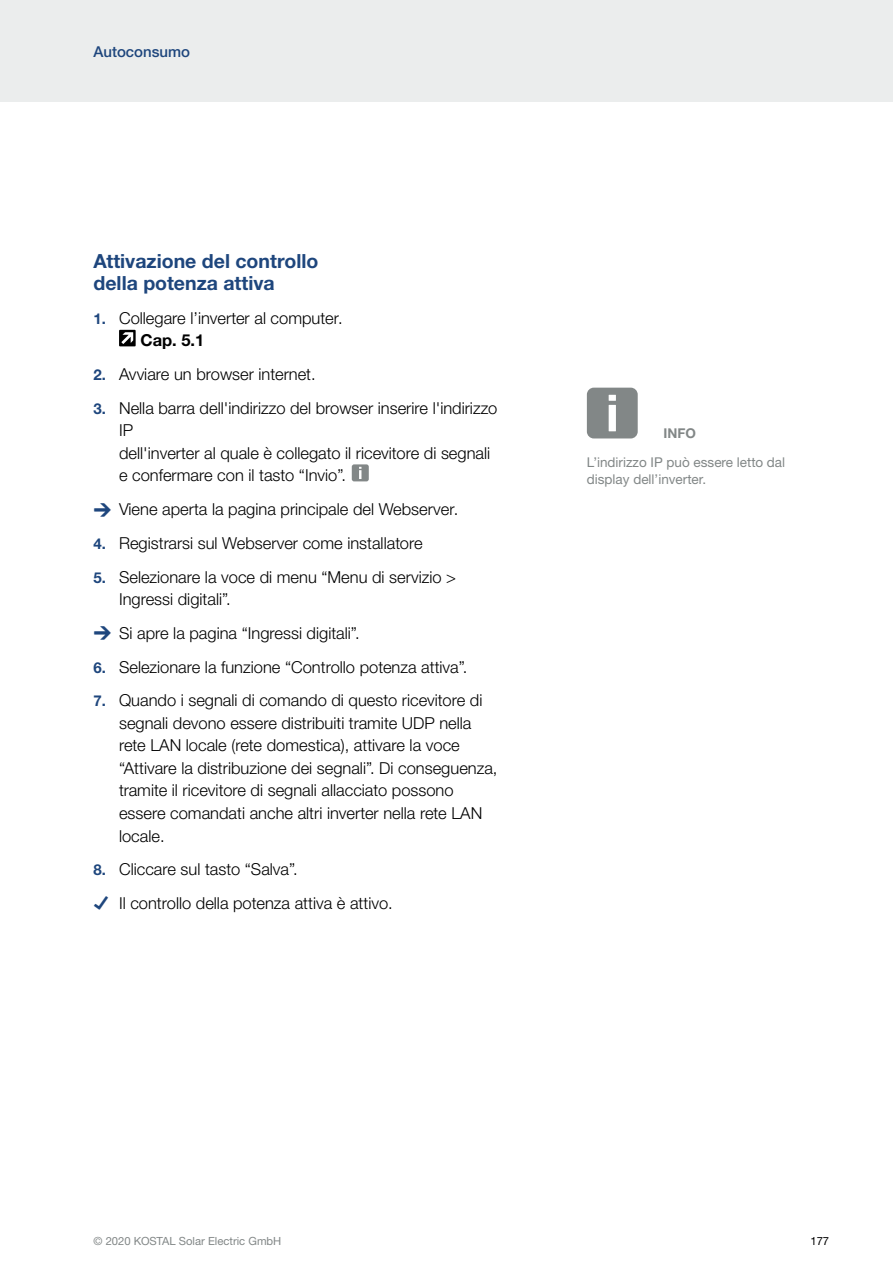
<style>
.page{position:relative;width:893px;height:1263px;background:#fff}
.page>*{position:absolute;margin:0;border:0;box-sizing:border-box;transform-origin:0 0}
.t1{font:700 19.5px/22.5px "Helvetica Neue LTW1 G";color:#1e467d}
.t2{font:300 16.5px/22.5px "Helvetica Neue LTW1 G";color:#000}
.t3{font:500 15px "Helvetica Neue LTW1 G";color:#1e467d}
.t4{font:13.5px/16.5px "Helvetica Neue LTW1 G";color:#828787}
.t5{font:700 13.5px "Helvetica Neue LTW1 G";color:#828787}
.t6{font:11.25px "Helvetica Neue LTW1 G";color:#828787}
.t7{font:11.25px "Helvetica Neue LTW1 G";color:#000}
.s1{font-weight:700;font-size:15px;color:#1e467d}
.s2{font-weight:700}
.s3{font-family:"KOSTSYMB";font-weight:400;font-size:13.5px;color:#1e467d}
</style>
<div class="page">
<div style="left:0;top:0;width:893px;height:102px;background:#ebeded"></div>
<div style="left:119px;top:330px;width:17px;height:16px;background:#000"></div>
<svg style="left:121px;top:332px;width:12px;height:12px"></svg>
<div style="left:352px;top:464px;width:17px;height:17px;background:#828787;border-radius:2px"></div>
<svg style="left:359px;top:467px;width:2px;height:12px"></svg>
<div style="left:587px;top:388px;width:51px;height:50px;background:#828787;border-radius:7px"></div>
<svg style="left:609px;top:395px;width:7px;height:36px"></svg>
<p class="t3" style="left:94px;top:43px;width:98px">Autoconsumo</p>
<p class="t1" style="left:94px;top:249px;width:226px">Attivazione del controllo della potenza attiva</p>
<p class="t2" style="left:141px;top:307px;width:203px;text-indent:-47px"><span class="s1">1.</span> Collegare l’inverter al computer.<br><span class="s2">Cap. 5.1</span></p>
<p class="t2" style="left:94px;top:363px;width:224px"><span class="s1">2.</span> Avviare un browser internet.</p>
<p class="t2" style="left:119px;top:397px;width:380px;text-indent:-26px"><span class="s1">3.</span> Nella barra dell'indirizzo del browser inserire l'indirizzo IP<br>dell'inverter al quale è collegato il ricevitore di segnali e confermare con il tasto “Invio”.</p>
<p class="t2" style="left:94px;top:498px;width:366px"><span class="s3">P</span> Viene aperta la pagina principale del Webserver.</p>
<p class="t2" style="left:94px;top:532px;width:331px"><span class="s1">4.</span> Registrarsi sul Webserver come installatore</p>
<p class="t2" style="left:119px;top:565px;width:339px;text-indent:-26px"><span class="s1">5.</span> Selezionare la voce di menu “Menu di servizio &gt;<br>Ingressi digitali”.</p>
<p class="t2" style="left:94px;top:622px;width:268px"><span class="s3">P</span> Si apre la pagina “Ingressi digitali”.</p>
<p class="t2" style="left:94px;top:655px;width:375px"><span class="s1">6.</span> Selezionare la funzione “Controllo potenza attiva”.</p>
<p class="t2" style="left:119px;top:689px;width:380px;text-indent:-26px"><span class="s1">7.</span> Quando i segnali di comando di questo ricevitore di segnali devono essere distribuiti tramite UDP nella rete LAN locale (rete domestica), attivare la voce “Attivare la distribuzione dei segnali”. Di conseguenza, tramite il ricevitore di segnali allacciato possono essere comandati anche altri inverter nella rete LAN locale.</p>
<p class="t2" style="left:94px;top:852px;width:301px;line-height:33.8px"><span class="s1">8.</span> Cliccare sul tasto “Salva”.<br><span class="s3">H</span> Il controllo della potenza attiva è attivo.</p>
<p class="t5" style="left:663px;top:425px;width:34px">INFO</p>
<p class="t4" style="left:587px;top:454px;width:200px">L’indirizzo IP può essere letto dal display dell’inverter.</p>
<p class="t6" style="left:94px;top:1234px;width:189px">© 2020 KOSTAL Solar Electric GmbH</p>
<p class="t7" style="left:810px;top:1234px;width:20px">177</p>
</div>
